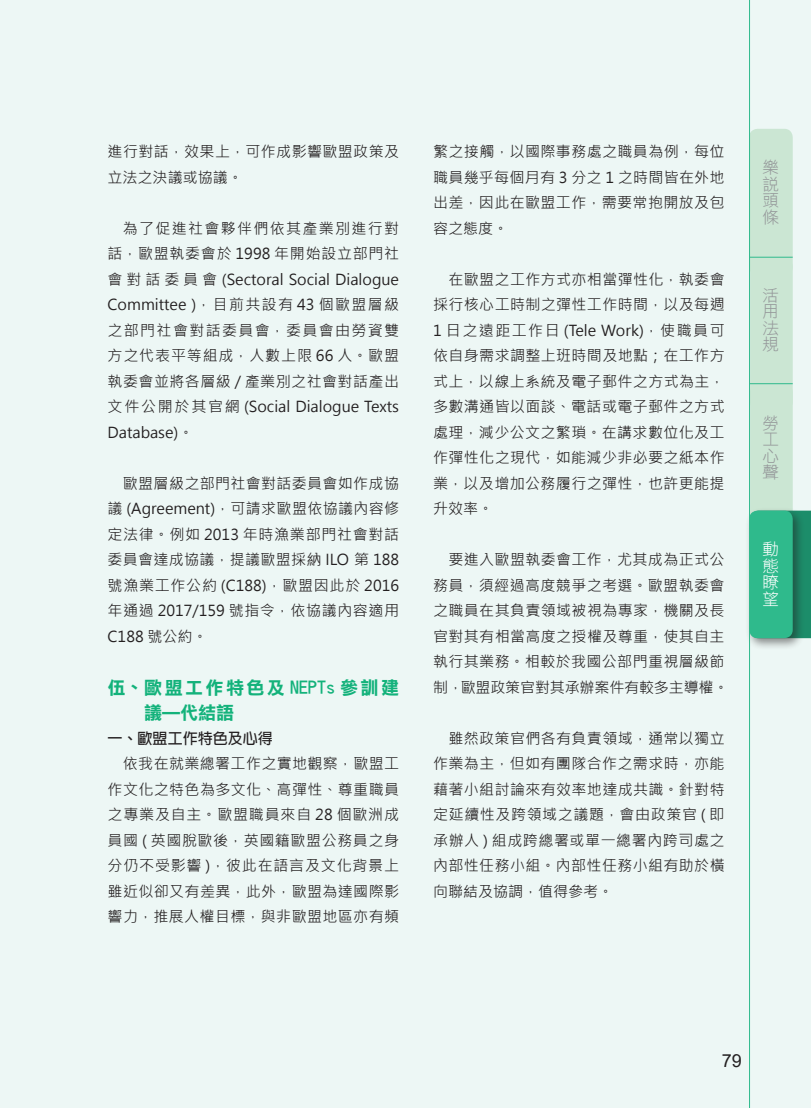
<style>
.page{position:relative;width:811px;height:1108px;background:#fff}
.page>*{position:absolute;margin:0;border:0;box-sizing:border-box;transform-origin:0 0}
.t1{font:18px/25.5px "DF Li Hei Bd WIN BF";letter-spacing:.135em;color:#13b27b}
.t2{font:18px "Arial";color:#231f20}
.t3{font:16.5px/16.5px "DF Hei Lt HK BF";color:#939598;text-align:justify}
.t4{font:16.5px/16.5px "DF Hei Lt HK BF";color:#fff;text-align:justify}
.t5{font:15px/25.5px "Microsoft Jheng Hei";letter-spacing:.025em;color:#231f20;text-align:justify}
.t6{font:700 15px "Adobe Fan Heiti Std";color:#231f20}
</style>
<div class="page">
<div style="left:0;top:0;width:810px;height:1108px;background:#edf7f5"></div>
<div style="left:750px;top:258px;width:42px;height:152px;background:#cbe6d3;border-radius:9px"></div>
<div style="left:750px;top:384px;width:42px;height:149px;background:#cbe6d3;border-radius:9px"></div>
<div style="left:749px;top:129px;width:43px;height:146px;background:#cbe6d3;border-radius:9px"></div>
<hr style="left:749px;top:383px;width:43px;height:1px;background:#2fba8c">
<hr style="left:749px;top:257px;width:43px;height:1px;background:#2fba8c">
<svg style="left:805px;top:511px;width:5px;height:127px"></svg>
<div style="left:744px;top:507px;width:61px;height:144px;background:#231f20;opacity:.5"></div>
<div style="left:749px;top:511px;width:43px;height:127px;background:#2fba8c;border-radius:9px"></div>
<hr style="left:749px;top:0;width:1px;height:1108px;background:#2fba8c">
<p class="t5" style="left:108px;top:139px;width:293px">進行對話，效果上，可作成影響歐盟政策及立法之決議或協議。</p>
<p class="t5" style="left:108px;top:215px;width:293px;text-indent:15px">為了促進社會夥伴們依其產業別進行對話，歐盟執委會於 1998 年開始設立部門社會對話委員會 (Sectoral Social Dialogue Committee )，目前共設有 43 個歐盟層級之部門社會對話委員會，委員會由勞資雙方之代表平等組成，人數上限 66 人。歐盟執委會並將各層級 / 產業別之社會對話產出文件公開於其官網 (Social Dialogue Texts Database)。</p>
<p class="t5" style="left:108px;top:470px;width:293px;text-indent:15px">歐盟層級之部門社會對話委員會如作成協議 (Agreement)，可請求歐盟依協議內容修定法律。例如 2013 年時漁業部門社會對話委員會達成協議，提議歐盟採納 ILO 第 188號漁業工作公約 (C188)，歐盟因此於 2016年通過 2017/159 號指令，依協議內容適用C188 號公約。</p>
<p class="t1" style="left:144px;top:675px;width:256px;text-indent:-37px">伍、 歐盟工作特色及 NEPTs 參訓建議—代結語</p>
<p class="t6" style="left:108px;top:729px;width:166px">一、歐盟工作特色及心得</p>
<p class="t5" style="left:108px;top:751px;width:293px;text-indent:15px">依我在就業總署工作之實地觀察，歐盟工作文化之特色為多文化、高彈性、尊重職員之專業及自主。歐盟職員來自 28 個歐洲成員國 ( 英國脫歐後，英國籍歐盟公務員之身分仍不受影響 )，彼此在語言及文化背景上雖近似卻又有差異，此外，歐盟為達國際影響力，推展人權目標，與非歐盟地區亦有頻</p>
<p class="t5" style="left:433px;top:139px;width:293px">繁之接觸，以國際事務處之職員為例，每位職員幾乎每個月有 3 分之 1 之時間皆在外地出差，因此在歐盟工作，需要常抱開放及包容之態度。</p>
<p class="t5" style="left:433px;top:266px;width:293px;text-indent:15px">在歐盟之工作方式亦相當彈性化，執委會採行核心工時制之彈性工作時間，以及每週1 日之遠距工作日 (Tele Work)，使職員可依自身需求調整上班時間及地點；在工作方式上，以線上系統及電子郵件之方式為主，多數溝通皆以面談、電話或電子郵件之方式處理，減少公文之繁瑣。在講求數位化及工作彈性化之現代，如能減少非必要之紙本作業，以及增加公務履行之彈性，也許更能提升效率。</p>
<p class="t5" style="left:433px;top:547px;width:297px;text-align:left;text-indent:15px">要進入歐盟執委會工作，尤其成為正式公務員，須經過高度競爭之考選。歐盟執委會之職員在其負責領域被視為專家，機關及長官對其有相當高度之授權及尊重，使其自主執行其業務。相較於我國公部門重視層級節制，歐盟政策官對其承辦案件有較多主導權。</p>
<p class="t5" style="left:433px;top:725px;width:293px;text-indent:15px">雖然政策官們各有負責領域，通常以獨立作業為主，但如有團隊合作之需求時，亦能藉著小組討論來有效率地達成共識。針對特定延續性及跨領域之議題，會由政策官 ( 即承辦人 ) 組成跨總署或單一總署內跨司處之內部性任務小組。內部性任務小組有助於橫向聯結及協調，值得參考。</p>
<p class="t3" style="left:762px;top:159px;width:18px">樂說頭條</p>
<p class="t3" style="left:762px;top:287px;width:17px">活用法規</p>
<p class="t3" style="left:762px;top:414px;width:17px">勞工心聲</p>
<p class="t4" style="left:762px;top:541px;width:18px">動態瞭望</p>
<p class="t2" style="left:721px;top:1048px;width:22px">79</p>
</div>
